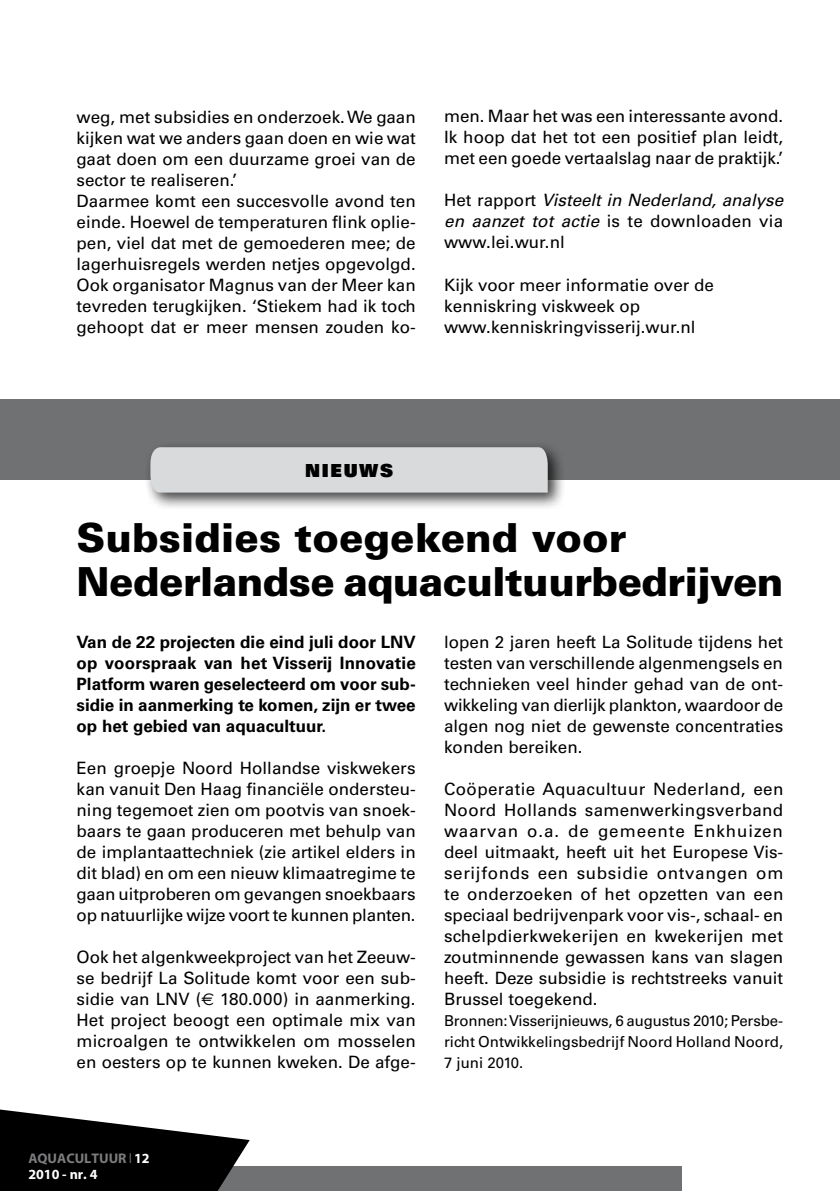
<style>
.page{position:relative;width:840px;height:1191px;background:#fff}
.page>*{position:absolute;margin:0;border:0;box-sizing:border-box;transform-origin:0 0}
.t1{font:900 40px/44px "Univers";letter-spacing:-.015em;color:#000}
.t2{font:900 18px "Univers";letter-spacing:.1em;color:#000}
.t3{font:17px/21px "Univers";color:#000;text-align:justify}
.t4{font:700 17px/21px "Univers";color:#000;text-align:justify}
.t5{font:italic 17px/21px "Univers";color:#000;text-align:justify}
.t6{font:15px/21px "Univers";color:#000;text-align:justify}
.t7{font:700 14px/16px "Myriad";color:#7b7c7e}
.s1{font-style:normal}
.s2{font-family:"Euro Sans"}
.s3{color:#fff}
</style>
<div class="page">
<div style="left:0;top:1166px;width:680px;height:25px;background:#707172"></div>
<svg style="left:0;top:1109px;width:249px;height:82px"></svg>
<div style="left:22px;top:1146px;width:142px;height:45px;background:#000"></div>
<div style="left:0;top:399px;width:839px;height:81px;background:#707172"></div>
<div style="left:143px;top:440px;width:421px;height:70px;background:#000;opacity:.75"></div>
<div style="left:150px;top:447px;width:397px;height:45px;background:#d9dadb"></div>
<p class="t3" style="left:76px;top:106px;width:340px;text-align:left">weg, met subsidies en onderzoek. We gaan kijken wat we anders gaan doen en wie wat gaat doen om een duurzame groei van de sector te realiseren.’<br>Daarmee komt een succesvolle avond ten einde. Hoewel de temperaturen flink oplie&shy;pen, viel dat met de gemoederen mee; de lagerhuisregels werden netjes opgevolgd.<br>Ook organisator Magnus van der Meer kan tevreden terugkijken. ‘Stiekem had ik toch gehoopt dat er meer mensen zouden ko-</p>
<p class="t3" style="left:444px;top:106px;width:340px">men. Maar het was een interessante avond.<br>Ik hoop dat het tot een positief plan leidt, met een goede vertaalslag naar de praktijk.’</p>
<p class="t5" style="left:444px;top:190px;width:340px"><span class="s1">Het rapport</span> Visteelt in Nederland, analyse en aanzet tot actie <span class="s1">is te downloaden via www.lei.wur.nl</span></p>
<p class="t3" style="left:444px;top:274px;width:271px;text-align:left">Kijk voor meer informatie over de kenniskring viskweek op www.kenniskringvisserij.wur.nl</p>
<p class="t2" style="left:305px;top:459px;width:89px">NIEUWS</p>
<h1 class="t1" style="left:76px;top:515px;width:708px">Subsidies toegekend voor<br>Nederlandse aquacultuurbedrijven</h1>
<p class="t4" style="left:76px;top:631px;width:340px">Van de 22 projecten die eind juli door LNV op voorspraak van het Visserij Innovatie Platform waren geselecteerd om voor sub&shy;sidie in aanmerking te komen, zijn er twee op het gebied van aquacultuur.</p>
<p class="t3" style="left:76px;top:757px;width:340px">Een groepje Noord Hollandse viskwekers kan vanuit Den Haag financiële ondersteu&shy;ning tegemoet zien om pootvis van snoek&shy;baars te gaan produceren met behulp van de implantaattechniek (zie artikel elders in dit blad) en om een nieuw klimaatregime te gaan uitproberen om gevangen snoekbaars op natuurlijke wijze voort te kunnen planten.</p>
<p class="t3" style="left:76px;top:946px;width:340px">Ook het algenkweekproject van het Zeeuw&shy;se bedrijf La Solitude komt voor een sub&shy;sidie van LNV (<span class="s2">€</span> 180.000) in aanmerking.<br>Het project beoogt een optimale mix van microalgen te ontwikkelen om mosselen en oesters op te kunnen kweken. De afge-</p>
<p class="t3" style="left:444px;top:631px;width:340px">lopen 2 jaren heeft La Solitude tijdens het testen van verschillende algenmengsels en technieken veel hinder gehad van de ont&shy;wikkeling van dierlijk plankton, waardoor de algen nog niet de gewenste concentraties konden bereiken.</p>
<p class="t3" style="left:444px;top:778px;width:340px">Coöperatie Aquacultuur Nederland, een Noord Hollands samenwerkingsverband waarvan o.a. de gemeente Enkhuizen deel uitmaakt, heeft uit het Europese Vis&shy;serijfonds een subsidie ontvangen om te onderzoeken of het opzetten van een speciaal bedrijvenpark voor vis-, schaal- en schelpdierkwekerijen en kwekerijen met zoutminnende gewassen kans van slagen heeft. Deze subsidie is rechtstreeks vanuit Brussel toegekend.</p>
<p class="t6" style="left:444px;top:1010px;width:340px">Bronnen: Visserijnieuws, 6 augustus 2010; Persbe&shy;richt Ontwikkelingsbedrijf Noord Holland Noord, 7 juni 2010.</p>
<p class="t7" style="left:28px;top:1151px;width:123px">AQUACULTUUR ❘ <span class="s3">12<br>2010 - NR. 4</span></p>
</div>
